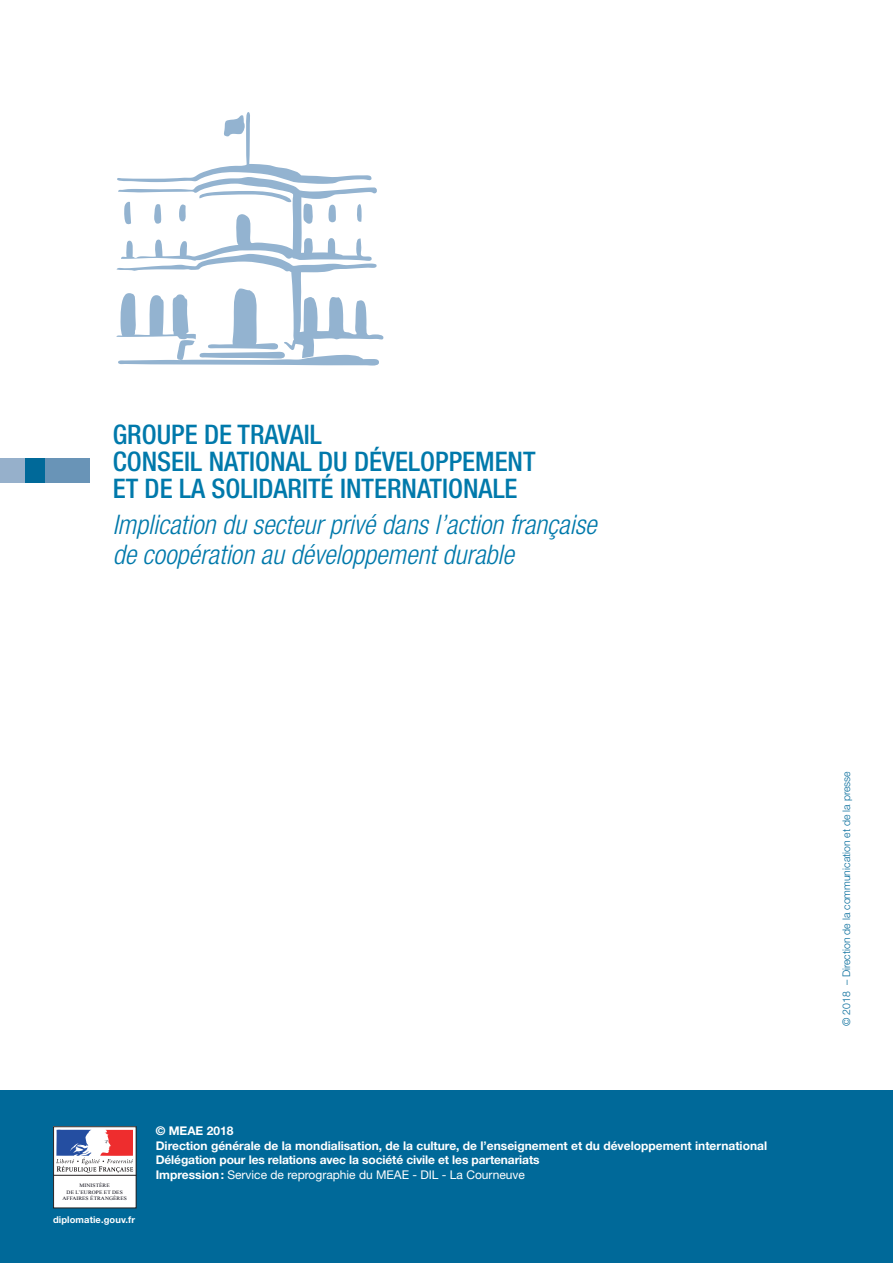
<style>
.page{position:relative;width:893px;height:1263px;background:#fff}
.page>*{position:absolute;margin:0;border:0;box-sizing:border-box;transform-origin:0 0}
.t1{font:italic 300 condensed 27px/29.5px "Helvetica Neue LT Std";color:#0079ab}
.t2{font:500 condensed 27px/27px "Helvetica Neue LT Std";color:#0079ab}
.t3{font:700 12px/14.4px "Helvetica Neue LT Std";color:#fff}
.t4{font:300 10.5px "Helvetica Neue LT Std";color:#006999}
.t5{font:700 9.3px "Helvetica Neue LT Std";letter-spacing:.01em;color:#fff}
.t6{font:5.1px/6.6px "Times New Roman";letter-spacing:.015em;color:#00000d;text-align:center;scale:1.08 1}
.s1{font-weight:400}
</style>
<div class="page">
<div style="left:0;top:1091px;width:893px;height:172px;background:#006999"></div>
<div style="left:0;top:458px;width:61px;height:25px;background:#96b0cb"></div>
<div style="left:25px;top:458px;width:21px;height:25px;background:#006999"></div>
<div style="left:45px;top:458px;width:45px;height:25px;background:#6994b7"></div>
<svg style="left:116px;top:112px;width:268px;height:254px"></svg>
<div style="left:54px;top:1127px;width:82px;height:81px;background:#fff"></div>
<div style="left:53px;top:1126px;width:83px;height:82px;border:1px solid #231f20"></div>
<div style="left:55px;top:1128px;width:80px;height:47px;background:linear-gradient(to bottom,#fff,#fdfdfd)"></div>
<svg style="left:56px;top:1130px;width:77px;height:43px"></svg>
<hr style="left:54px;top:1175px;width:82px;height:1px;background:#231f20">
<h1 class="t2" style="left:113px;top:421px;width:424px">GROUPE DE TRAVAIL<br>CONSEIL NATIONAL DU DÉVELOPPEMENT<br>ET DE LA SOLIDARITÉ INTERNATIONALE</h1>
<h1 class="t1" style="left:113px;top:510px;width:486px">Implication du secteur privé dans l’action française de coopération au développement durable</h1>
<p class="t6" style="left:62px;top:1182px;width:61px">MINISTÈRE<br>DE L’EUROPE ET DES<br>AFFAIRES ÉTRANGÈRES</p>
<p class="t5" style="left:53px;top:1214px;width:83px">diplomatie.gouv.fr</p>
<p class="t3" style="left:156px;top:1124px;width:613px">© MEAE 2018<br>Direction générale de la mondialisation, de la culture, de l’enseignement et du développement international Délégation pour les relations avec la société civile et les partenariats<br>Impression : <span class="s1">Service de reprographie du MEAE - DIL - La Courneuve</span></p>
<p class="t4" style="left:840px;top:1026px;width:256px;rotate:-90deg">© 2018 – Direction de la communication et de la presse</p>
</div>
